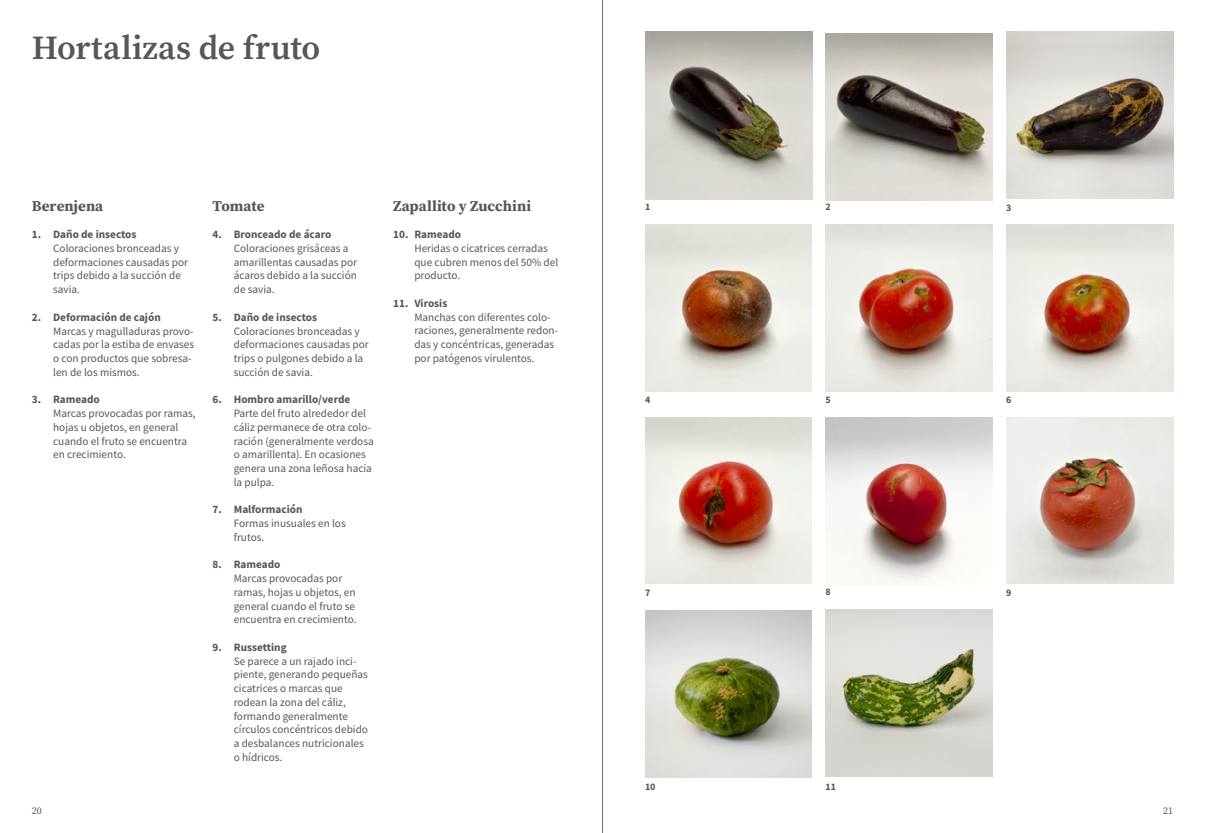
<style>
.page{position:relative;width:1205px;height:833px;background:#fff}
.page>*{position:absolute;margin:0;border:0;box-sizing:border-box;transform-origin:0 0}
.t1{font:600 33.75px "Source Serif Pro";letter-spacing:.005em;color:#575756}
.t2{font:700 15px "Source Serif Pro";color:#575756}
.t3{font:11.25px/13.8px "Source Sans Pro";color:#575756}
.t4{font:700 11.25px "Source Sans Pro";color:#575756}
.t5{font:700 10px "Source Sans Pro";color:#575756}
.t6{font:10px "Source Serif Pro";color:#575756}
</style>
<div class="page">
<hr style="left:602px;top:0;width:1px;height:833px;background:#706f6f">
<img style="left:825px;top:33px;width:167px;height:167px">
<img style="left:645px;top:224px;width:167px;height:167px">
<img style="left:645px;top:417px;width:167px;height:167px">
<img style="left:645px;top:611px;width:167px;height:166px">
<img style="left:645px;top:32px;width:167px;height:167px">
<img style="left:825px;top:224px;width:168px;height:168px">
<img style="left:825px;top:417px;width:168px;height:167px">
<img style="left:825px;top:609px;width:168px;height:168px">
<img style="left:1006px;top:32px;width:167px;height:167px">
<img style="left:1006px;top:224px;width:167px;height:167px">
<img style="left:1006px;top:417px;width:167px;height:167px">
<h1 class="t1" style="left:32px;top:25px;width:290px">Hortalizas de fruto</h1>
<h2 class="t2" style="left:32px;top:195px;width:73px">Berenjena</h2>
<h2 class="t2" style="left:212px;top:195px;width:54px">Tomate</h2>
<h2 class="t2" style="left:393px;top:195px;width:140px">Zapallito y Zucchini</h2>
<p class="t4" style="left:212px;top:227px;width:120px">4. Bronceado de ácaro</p>
<p class="t3" style="left:234px;top:241px;width:125px">Coloraciones grisáceas a amarillentas causadas por ácaros debido a la succión de savia.</p>
<p class="t4" style="left:212px;top:309px;width:106px">5. Daño de insectos</p>
<p class="t3" style="left:234px;top:324px;width:136px">Coloraciones bronceadas y deformaciones causadas por trips o pulgones debido a la succión de savia.</p>
<p class="t4" style="left:212px;top:392px;width:139px">6. Hombro amarillo/verde</p>
<p class="t3" style="left:234px;top:406px;width:141px">Parte del fruto alrededor del cáliz permanece de otra colo&shy;ración (generalmente verdosa o amarillenta). En ocasiones genera una zona leñosa hacia la pulpa.</p>
<p class="t4" style="left:212px;top:502px;width:92px">7. Malformación</p>
<p class="t3" style="left:234px;top:516px;width:113px">Formas inusuales en los frutos.</p>
<p class="t4" style="left:212px;top:557px;width:69px">8. Rameado</p>
<p class="t3" style="left:234px;top:571px;width:124px">Marcas provocadas por ramas, hojas u objetos, en general cuando el fruto se encuentra en crecimiento.</p>
<p class="t4" style="left:212px;top:639px;width:76px">9. Russetting</p>
<p class="t3" style="left:234px;top:654px;width:136px">Se parece a un rajado inci&shy;piente, generando pequeñas cicatrices o marcas que rodean la zona del cáliz, formando generalmente círculos concéntricos debido a desbalances nutricionales o hídricos.</p>
<p class="t4" style="left:32px;top:227px;width:106px">1. Daño de insectos</p>
<p class="t3" style="left:53px;top:241px;width:136px">Coloraciones bronceadas y deformaciones causadas por trips debido a la succión de savia.</p>
<p class="t4" style="left:32px;top:309px;width:130px">2. Deformación de cajón</p>
<p class="t3" style="left:53px;top:324px;width:142px">Marcas y magulladuras provo&shy;cadas por la estiba de envases o con productos que sobresa&shy;len de los mismos.</p>
<p class="t4" style="left:32px;top:392px;width:69px">3. Rameado</p>
<p class="t3" style="left:53px;top:406px;width:144px">Marcas provocadas por ramas, hojas u objetos, en general cuando el fruto se encuentra en crecimiento.</p>
<p class="t4" style="left:393px;top:227px;width:69px">10. Rameado</p>
<p class="t3" style="left:414px;top:241px;width:145px">Heridas o cicatrices cerradas que cubren menos del 50% del producto.</p>
<p class="t4" style="left:393px;top:295px;width:56px">11. Virosis</p>
<p class="t3" style="left:414px;top:310px;width:145px">Manchas con diferentes colo&shy;raciones, generalmente redon&shy;das y concéntricas, generadas por patógenos virulentos.</p>
<p class="t5" style="left:645px;top:200px;width:7px">1</p>
<p class="t5" style="left:825px;top:200px;width:7px">2</p>
<p class="t5" style="left:645px;top:393px;width:7px">4</p>
<p class="t5" style="left:825px;top:393px;width:7px">5</p>
<p class="t5" style="left:645px;top:585px;width:7px">7</p>
<p class="t5" style="left:825px;top:585px;width:7px">8</p>
<p class="t5" style="left:645px;top:780px;width:12px">10</p>
<p class="t5" style="left:825px;top:780px;width:12px">11</p>
<p class="t5" style="left:1006px;top:201px;width:7px">3</p>
<p class="t5" style="left:1006px;top:393px;width:7px">6</p>
<p class="t5" style="left:1006px;top:586px;width:7px">9</p>
<p class="t6" style="left:32px;top:804px;width:11px">20</p>
<p class="t6" style="left:1163px;top:804px;width:11px">21</p>
</div>
